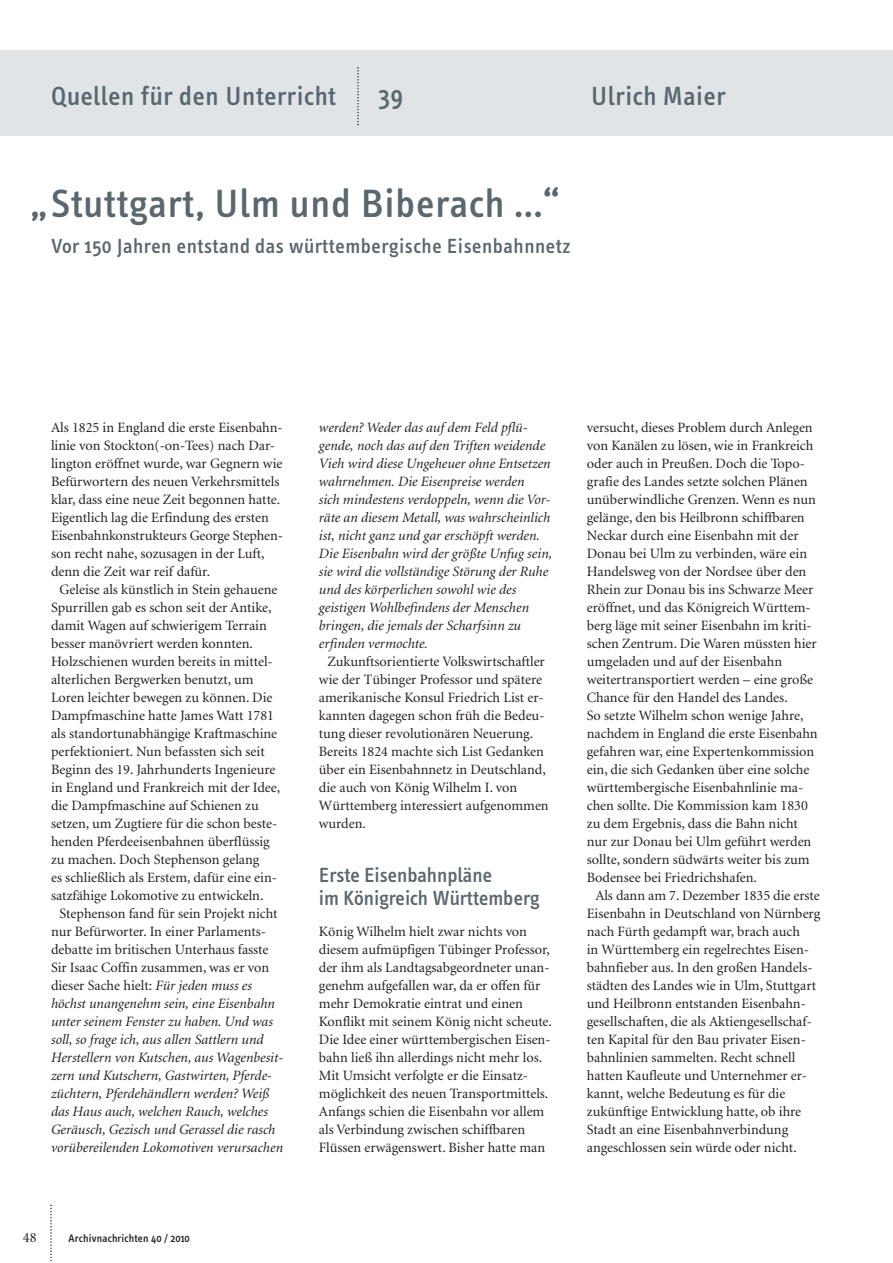
<style>
.page{position:relative;width:893px;height:1263px;background:#fff}
.page>*{position:absolute;margin:0;border:0;box-sizing:border-box;transform-origin:0 0}
.t1{font:500 40.5px "Info Text";letter-spacing:.025em;color:#5a676e}
.t2{font:500 27px "Info Text";letter-spacing:.025em;color:#5a676e}
.t3{font:500 21px/22.5px "Info Text";letter-spacing:.015em;color:#5a676e}
.t4{font:14.25px/18px "Minion";color:#231f20}
.t5{font:italic 14.25px/18px "Minion";color:#231f20}
.t6{font:500 11.25px "Info Text";letter-spacing:.015em;color:#231f20}
.s1{font-style:italic}
</style>
<div class="page">
<svg style="left:50px;top:1205px;width:2px;height:58px"></svg>
<div style="left:0;top:50px;width:893px;height:86px;background:#e0e4e7"></div>
<svg style="left:357px;top:67px;width:2px;height:58px"></svg>
<h2 class="t2" style="left:51px;top:86px;width:287px">Quellen für den Unterricht</h2>
<h2 class="t2" style="left:379px;top:86px;width:25px">39</h2>
<h2 class="t2" style="left:591px;top:86px;width:136px">Ulrich Maier</h2>
<h1 class="t1" style="left:31px;top:188px;width:529px">„Stuttgart, Ulm und Biberach …“</h1>
<h3 class="t3" style="left:51px;top:236px;width:521px">Vor 150 Jahren entstand das württembergische Eisenbahnnetz</h3>
<p class="t4" style="left:51px;top:420px;width:233px">Als 1825 in England die erste Eisenbahn-</p>
<p class="t4" style="left:51px;top:438px;width:226px">linie von Stockton(-on-Tees) nach Dar-</p>
<p class="t4" style="left:51px;top:456px;width:233px">lington eröffnet wurde, war Gegnern wie</p>
<p class="t4" style="left:51px;top:474px;width:230px">Befürwortern des neuen Verkehrsmittels</p>
<p class="t4" style="left:51px;top:492px;width:231px">klar, dass eine neue Zeit begonnen hatte.</p>
<p class="t4" style="left:51px;top:510px;width:219px">Eigentlich lag die Erfindung des ersten</p>
<p class="t4" style="left:51px;top:528px;width:233px">Eisenbahnkonstrukteurs George Stephen-</p>
<p class="t4" style="left:51px;top:546px;width:215px">son recht nahe, sozusagen in der Luft,</p>
<p class="t4" style="left:51px;top:564px;width:161px">denn die Zeit war reif dafür.</p>
<p class="t4" style="left:60px;top:582px;width:219px">Geleise als künstlich in Stein gehauene</p>
<p class="t4" style="left:51px;top:600px;width:222px">Spurrillen gab es schon seit der Antike,</p>
<p class="t4" style="left:51px;top:618px;width:217px">damit Wagen auf schwierigem Terrain</p>
<p class="t4" style="left:51px;top:636px;width:203px">besser manövriert werden konnten.</p>
<p class="t4" style="left:51px;top:654px;width:223px">Holzschienen wurden bereits in mittel-</p>
<p class="t4" style="left:51px;top:672px;width:204px">alterlichen Bergwerken benutzt, um</p>
<p class="t4" style="left:51px;top:690px;width:223px">Loren leichter bewegen zu können. Die</p>
<p class="t4" style="left:51px;top:708px;width:225px">Dampfmaschine hatte James Watt 1781</p>
<p class="t4" style="left:51px;top:726px;width:228px">als standortunabhängige Kraftmaschine</p>
<p class="t4" style="left:51px;top:744px;width:215px">perfektioniert. Nun befassten sich seit</p>
<p class="t4" style="left:51px;top:762px;width:226px">Beginn des 19. Jahrhunderts Ingenieure</p>
<p class="t4" style="left:51px;top:780px;width:231px">in England und Frankreich mit der Idee,</p>
<p class="t4" style="left:51px;top:798px;width:209px">die Dampfmaschine auf Schienen zu</p>
<p class="t4" style="left:51px;top:816px;width:228px">setzen, um Zugtiere für die schon beste-</p>
<p class="t4" style="left:51px;top:834px;width:220px">henden Pferdeeisenbahnen überflüssig</p>
<p class="t4" style="left:51px;top:852px;width:210px">zu machen. Doch Stephenson gelang</p>
<p class="t4" style="left:51px;top:870px;width:227px">es schließlich als Erstem, dafür eine ein-</p>
<p class="t4" style="left:51px;top:888px;width:214px">satzfähige Lokomotive zu entwickeln.</p>
<p class="t4" style="left:60px;top:906px;width:220px">Stephenson fand für sein Projekt nicht</p>
<p class="t4" style="left:51px;top:924px;width:217px">nur Befürworter. In einer Parlaments-</p>
<p class="t4" style="left:51px;top:942px;width:219px">debatte im britischen Unterhaus fasste</p>
<p class="t4" style="left:51px;top:960px;width:220px">Sir Isaac Coffin zusammen, was er von</p>
<p class="t4" style="left:51px;top:978px;width:202px">dieser Sache hielt: <span class="s1">Für jeden muss es</span></p>
<p class="t5" style="left:51px;top:996px;width:226px">höchst unangenehm sein, eine Eisenbahn</p>
<p class="t5" style="left:51px;top:1014px;width:223px">unter seinem Fenster zu haben. Und was</p>
<p class="t5" style="left:51px;top:1032px;width:214px">soll, so frage ich, aus allen Sattlern und</p>
<p class="t5" style="left:51px;top:1050px;width:234px">Herstellern von Kutschen, aus Wagenbesit-</p>
<p class="t5" style="left:51px;top:1068px;width:222px">zern und Kutschern, Gastwirten, Pferde-</p>
<p class="t5" style="left:51px;top:1085px;width:220px">züchtern, Pferdehändlern werden? Weiß</p>
<p class="t5" style="left:51px;top:1103px;width:218px">das Haus auch, welchen Rauch, welches</p>
<p class="t5" style="left:51px;top:1121px;width:226px">Geräusch, Gezisch und Gerassel die rasch</p>
<p class="t5" style="left:51px;top:1139px;width:234px">vorübereilenden Lokomotiven verursachen</p>
<p class="t4" style="left:23px;top:1230px;width:15px">48</p>
<p class="t6" style="left:69px;top:1234px;width:123px">Archivnachrichten 40 / 2010</p>
<p class="t5" style="left:319px;top:419px;width:235px">werden? Weder das auf dem Feld pflü&shy;gende, noch das auf den Triften weidende Vieh wird diese Ungeheuer ohne Entsetzen wahrnehmen. Die Eisenpreise werden<br>sich mindestens verdoppeln, wenn die Vor&shy;räte an diesem Metall, was wahrscheinlich ist, nicht ganz und gar erschöpft werden.<br>Die Eisenbahn wird der größte Unfug sein, sie wird die vollständige Störung der Ruhe und des körperlichen sowohl wie des geistigen Wohlbefindens der Menschen bringen, die jemals der Scharfsinn zu erfinden vermochte.</p>
<p class="t4" style="left:319px;top:653px;width:231px;text-indent:9px">Zukunftsorientierte Volkswirtschaftler wie der Tübinger Professor und spätere amerikanische Konsul Friedrich List er&shy;kannten dagegen schon früh die Bedeu&shy;tung dieser revolutionären Neuerung.<br>Bereits 1824 machte sich List Gedanken über ein Eisenbahnnetz in Deutschland, die auch von König Wilhelm I. von Württemberg interessiert aufgenommen wurden.</p>
<h3 class="t3" style="left:319px;top:865px;width:222px">Erste Eisenbahnpläne<br>im Königreich Württemberg</h3>
<p class="t4" style="left:319px;top:924px;width:235px">König Wilhelm hielt zwar nichts von diesem aufmüpfigen Tübinger Professor, der ihm als Landtagsabgeordneter unan&shy;genehm aufgefallen war, da er offen für mehr Demokratie eintrat und einen Konflikt mit seinem König nicht scheute.<br>Die Idee einer württembergischen Eisen&shy;bahn ließ ihn allerdings nicht mehr los.<br>Mit Umsicht verfolgte er die Einsatz&shy;möglichkeit des neuen Transportmittels.<br>Anfangs schien die Eisenbahn vor allem als Verbindung zwischen schiffbaren Flüssen erwägenswert. Bisher hatte man</p>
<p class="t4" style="left:587px;top:420px;width:227px">versucht, dieses Problem durch Anlegen</p>
<p class="t4" style="left:587px;top:438px;width:228px">von Kanälen zu lösen, wie in Frankreich</p>
<p class="t4" style="left:587px;top:456px;width:220px">oder auch in Preußen. Doch die Topo-</p>
<p class="t4" style="left:587px;top:474px;width:222px">grafie des Landes setzte solchen Plänen</p>
<p class="t4" style="left:587px;top:492px;width:231px">unüberwindliche Grenzen. Wenn es nun</p>
<p class="t4" style="left:587px;top:510px;width:219px">gelänge, den bis Heilbronn schiffbaren</p>
<p class="t4" style="left:587px;top:528px;width:213px">Neckar durch eine Eisenbahn mit der</p>
<p class="t4" style="left:587px;top:546px;width:222px">Donau bei Ulm zu verbinden, wäre ein</p>
<p class="t4" style="left:587px;top:564px;width:221px">Handelsweg von der Nordsee über den</p>
<p class="t4" style="left:587px;top:582px;width:228px">Rhein zur Donau bis ins Schwarze Meer</p>
<p class="t4" style="left:587px;top:600px;width:225px">eröffnet, und das Königreich Württem-</p>
<p class="t4" style="left:587px;top:618px;width:226px">berg läge mit seiner Eisenbahn im kriti-</p>
<p class="t4" style="left:587px;top:636px;width:231px">schen Zentrum. Die Waren müssten hier</p>
<p class="t4" style="left:587px;top:654px;width:197px">umgeladen und auf der Eisenbahn</p>
<p class="t4" style="left:587px;top:672px;width:228px">weitertransportiert werden – eine große</p>
<p class="t4" style="left:587px;top:690px;width:202px">Chance für den Handel des Landes.</p>
<p class="t4" style="left:587px;top:708px;width:218px">So setzte Wilhelm schon wenige Jahre,</p>
<p class="t4" style="left:587px;top:726px;width:232px">nachdem in England die erste Eisenbahn</p>
<p class="t4" style="left:587px;top:744px;width:229px">gefahren war, eine Expertenkommission</p>
<p class="t4" style="left:587px;top:762px;width:224px">ein, die sich Gedanken über eine solche</p>
<p class="t4" style="left:587px;top:780px;width:218px">württembergische Eisenbahnlinie ma-</p>
<p class="t4" style="left:587px;top:798px;width:223px">chen sollte. Die Kommission kam 1830</p>
<p class="t4" style="left:587px;top:816px;width:213px">zu dem Ergebnis, dass die Bahn nicht</p>
<p class="t4" style="left:587px;top:834px;width:226px">nur zur Donau bei Ulm geführt werden</p>
<p class="t4" style="left:587px;top:852px;width:224px">sollte, sondern südwärts weiter bis zum</p>
<p class="t4" style="left:587px;top:870px;width:172px">Bodensee bei Friedrichshafen.</p>
<p class="t4" style="left:595px;top:887px;width:226px">Als dann am 7. Dezember 1835 die erste</p>
<p class="t4" style="left:587px;top:905px;width:235px">Eisenbahn in Deutschland von Nürnberg</p>
<p class="t4" style="left:587px;top:923px;width:215px">nach Fürth gedampft war, brach auch</p>
<p class="t4" style="left:587px;top:941px;width:224px">in Württemberg ein regelrechtes Eisen-</p>
<p class="t4" style="left:587px;top:959px;width:227px">bahnfieber aus. In den großen Handels-</p>
<p class="t4" style="left:587px;top:977px;width:231px">städten des Landes wie in Ulm, Stuttgart</p>
<p class="t4" style="left:587px;top:995px;width:221px">und Heilbronn entstanden Eisenbahn-</p>
<p class="t4" style="left:587px;top:1013px;width:227px">gesellschaften, die als Aktiengesellschaf-</p>
<p class="t4" style="left:587px;top:1031px;width:221px">ten Kapital für den Bau privater Eisen-</p>
<p class="t4" style="left:587px;top:1049px;width:210px">bahnlinien sammelten. Recht schnell</p>
<p class="t4" style="left:587px;top:1067px;width:222px">hatten Kaufleute und Unternehmer er-</p>
<p class="t4" style="left:587px;top:1085px;width:200px">kannt, welche Bedeutung es für die</p>
<p class="t4" style="left:587px;top:1103px;width:216px">zukünftige Entwicklung hatte, ob ihre</p>
<p class="t4" style="left:587px;top:1121px;width:203px">Stadt an eine Eisenbahnverbindung</p>
<p class="t4" style="left:587px;top:1139px;width:211px">angeschlossen sein würde oder nicht.</p>
</div>
